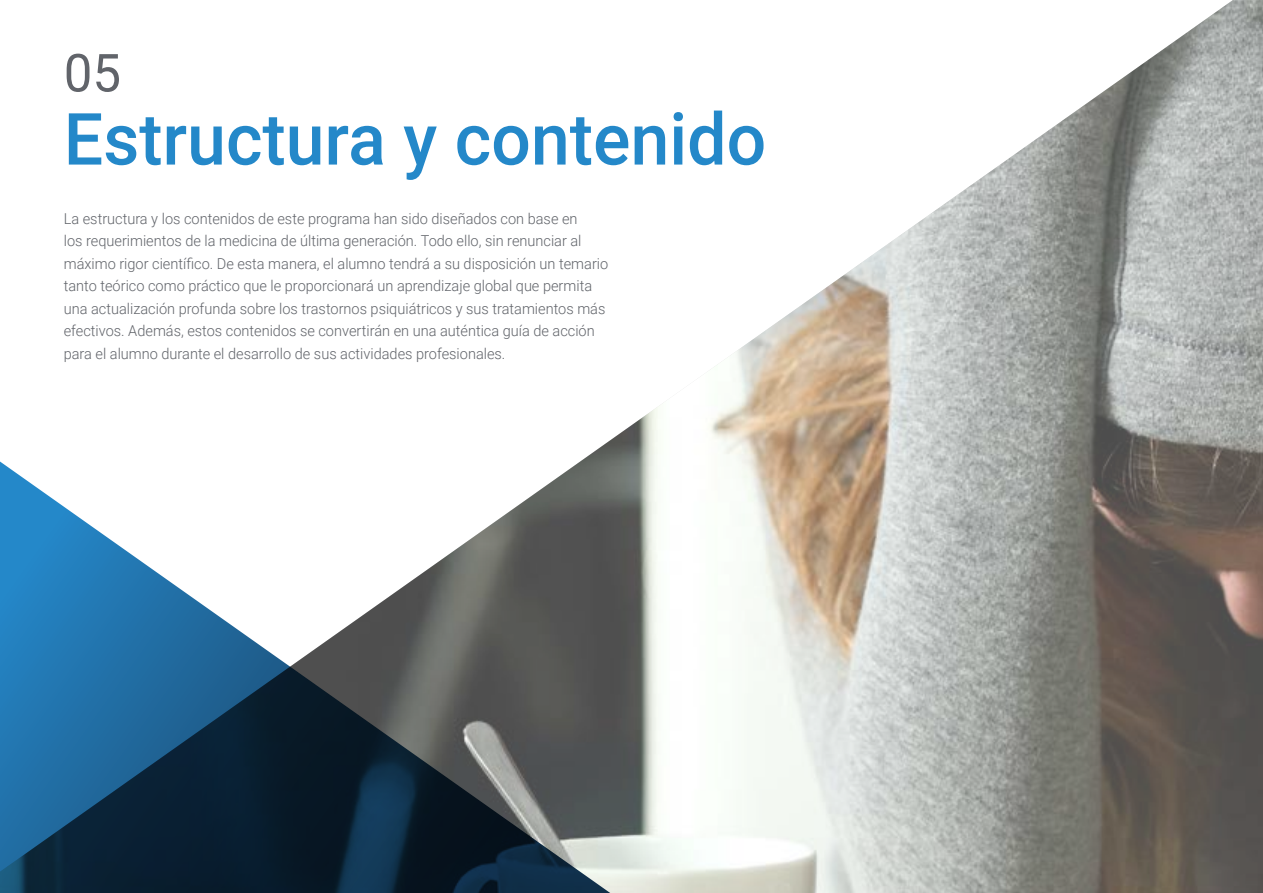
<style>
.page{position:relative;width:1263px;height:893px;background:#fff}
.page>*{position:absolute;margin:0;border:0;box-sizing:border-box;transform-origin:0 0}
.t1{font:500 72px "Roboto";color:#2488c9}
.t2{font:52.5px "Roboto";color:#61646a}
.t3{font:300 15px/22.5px "Roboto";color:#61646a}
</style>
<div class="page">
<img style="left:602px;top:0;width:661px;height:893px">
<svg style="left:0;top:446px;width:640px;height:447px"></svg>
<h2 class="t2" style="left:64px;top:36px;width:59px">05</h2>
<h1 class="t1" style="left:64px;top:89px;width:704px">Estructura y contenido</h1>
<p class="t3" style="left:64px;top:207px;width:546px">La estructura y los contenidos de este programa han sido diseñados con base en<br>los requerimientos de la medicina de última generación. Todo ello, sin renunciar al máximo rigor científico. De esta manera, el alumno tendrá a su disposición un temario tanto teórico como práctico que le proporcionará un aprendizaje global que permita una actualización profunda sobre los trastornos psiquiátricos y sus tratamientos más efectivos. Además, estos contenidos se convertirán en una auténtica guía de acción para el alumno durante el desarrollo de sus actividades profesionales.</p>
</div>
